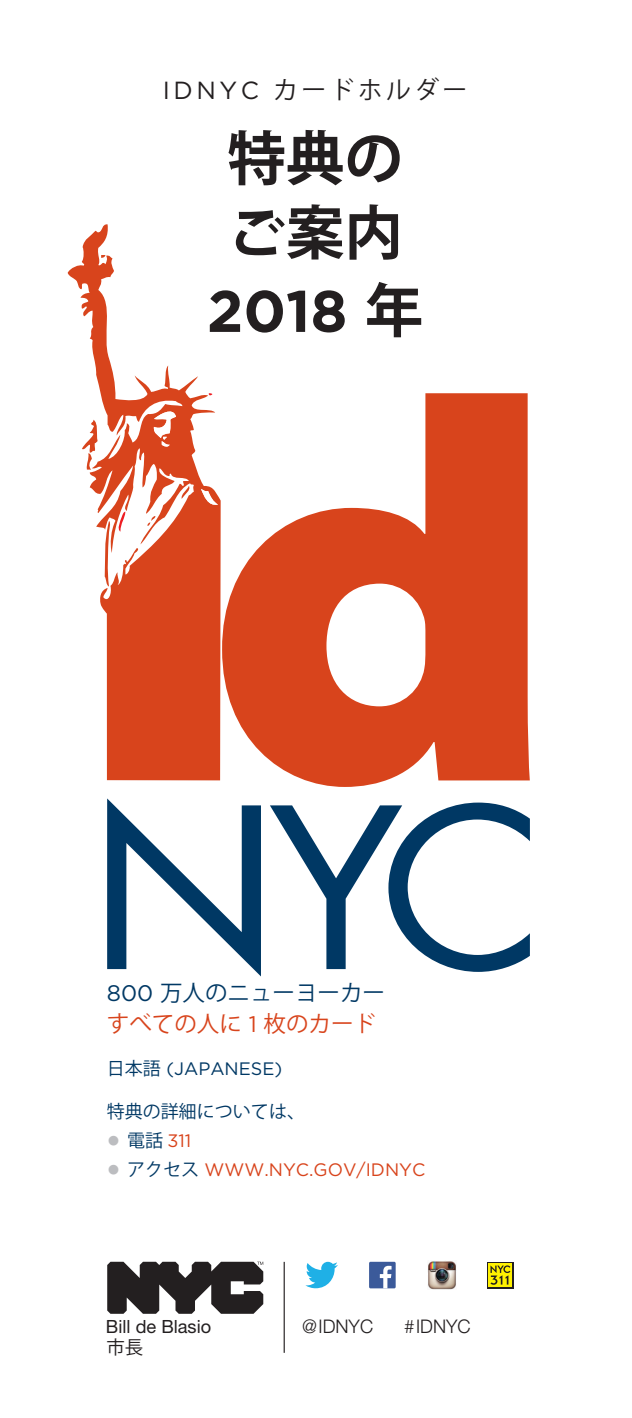
<style>
.page{position:relative;width:632px;height:1418px;background:#fff}
.page>*{position:absolute;margin:0;border:0;box-sizing:border-box;transform-origin:0 0}
.t1{font:700 58.5px/74.2px "Koz Go Pro";color:#231f20}
.t2{font:700 58.5px "Gotham";color:#231f20}
.t3{font:24.75px "Koz Go Pro";letter-spacing:.14em;color:#231f20}
.t4{font:22.5px/31.5px "Koz Go Pro";color:#d8441c}
.t5{font:300 18.68px "Helvetica Neue";color:#231f20}
.t6{font:18.45px "Koz Go Pro";color:#231f20}
.t7{font:18.22px/19.8px "Helvetica Neue LT Std";color:#231f20}
.t8{font:18px "Gotham";color:#d8441c}
.t9{font:18px "Gotham";color:#003864}
.t10{font:18px "Koz Go Pro";color:#003864}
.s1{font-family:"Gotham"}
.s2{font-family:"Koz Go Pro"}
.s3{font-family:"Gotham";color:#003864}
.s4{color:#003864}
.s5{font-family:"Arial";font-weight:900;font-size:22.5px;color:#bcbdc0}
.s6{font-family:"Koz Go Pro";color:#003864}
</style>
<div class="page">
<svg style="left:222px;top:393px;width:308px;height:394px;fill:#d8441c"></svg>
<svg style="left:107px;top:798px;width:154px;height:178px"></svg>
<svg style="left:270px;top:802px;width:260px;height:170px"></svg>
<svg style="left:68px;top:224px;width:153px;height:556px"></svg>
<svg style="left:201px;top:489px;width:17px;height:18px"></svg>
<svg style="left:208px;top:393px;width:4px;height:3px"></svg>
<svg style="left:181px;top:486px;width:11px;height:13px"></svg>
<svg style="left:153px;top:405px;width:23px;height:43px"></svg>
<svg style="left:147px;top:516px;width:8px;height:10px"></svg>
<svg style="left:117px;top:511px;width:8px;height:20px"></svg>
<svg style="left:103px;top:521px;width:8px;height:65px"></svg>
<svg style="left:101px;top:255px;width:4px;height:3px"></svg>
<svg style="left:82px;top:420px;width:17px;height:49px"></svg>
<svg style="left:107px;top:1261px;width:156px;height:52px"></svg>
<svg style="left:305px;top:1261px;width:33px;height:27px"></svg>
<div style="left:369px;top:1261px;width:27px;height:27px;background:#3b5a9a"></div>
<svg style="left:380px;top:1265px;width:11px;height:23px"></svg>
<hr style="left:284px;top:1261px;width:1px;height:91px;background:#231f20">
<img style="left:428px;top:1261px;width:29px;height:28px">
<svg style="left:487px;top:1262px;width:26px;height:26px"></svg>
<svg style="left:488px;top:1263px;width:24px;height:23px"></svg>
<svg style="left:490px;top:1265px;width:20px;height:19px"></svg>
<h2 class="t3" style="left:163px;top:74px;width:306px"><span class="s1">IDNYC</span> カードホルダー</h2>
<h1 class="t1" style="left:227px;top:125px;width:177px">特典のご案内</h1>
<h1 class="t2" style="left:207px;top:276px;width:218px">2018 <span class="s2">年</span></h1>
<p class="t4" style="left:107px;top:977px;width:280px"><span class="s3">800</span> <span class="s4">万人のニューヨーカー</span>すべての人に <span class="s1">1</span> 枚のカード</p>
<p class="t9" style="left:107px;top:1057px;width:177px"><span class="s2">日本語</span> (JAPANESE)</p>
<p class="t10" style="left:107px;top:1099px;width:200px">特典の詳細については、</p>
<p class="t8" style="left:107px;top:1129px;width:86px"><span class="s5">●</span> <span class="s6">電話</span> 311</p>
<p class="t8" style="left:107px;top:1158px;width:320px"><span class="s5">●</span> <span class="s6">アクセス</span> WWW.NYC.GOV/IDNYC</p>
<p class="t7" style="left:106px;top:1316px;width:107px">Bill de Blasio<br>Mayor</p>
<p class="t5" style="left:302px;top:1311px;width:72px">@ IDNYC</p>
<p class="t5" style="left:404px;top:1311px;width:68px"># IDNYC</p>
<p class="t6" style="left:106px;top:1335px;width:38px">市長</p>
</div>
